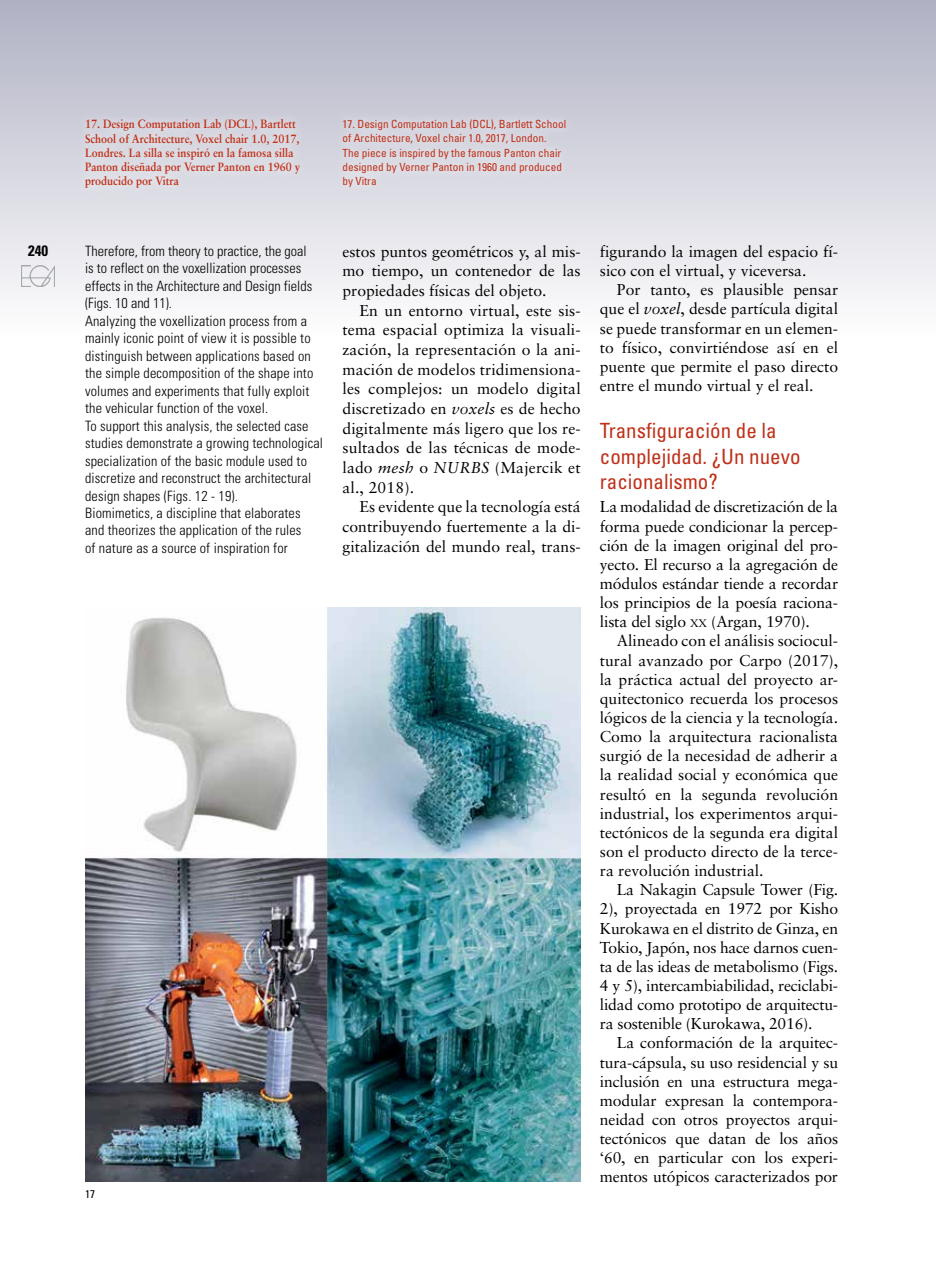
<style>
.page{position:relative;width:936px;height:1276px;background:#fff}
.page>*{position:absolute;margin:0;border:0;box-sizing:border-box;transform-origin:0 0}
.t1{font:condensed 21px/25.5px "Univers";color:#c03019}
.t2{font:15.75px/19.2px "Sabon";color:#000;text-align:justify}
.t3{font:700 condensed 15px "Univers";color:#000}
.t4{font:300 condensed 14.25px/17.4px "Univers";letter-spacing:.01em;color:#000}
.t5{font:700 12px/14.2px "Sabon";color:#c03019;scale:.9 1}
.t6{font:condensed 11.25px/14.2px "Univers";color:#c03019}
.t7{font:condensed 11.25px "Univers";color:#000}
.s1{font-style:italic}
.s2{font-size:10.95px}
</style>
<div class="page">
<div style="left:0;top:0;width:935px;height:335px;background:linear-gradient(to bottom,#b0b0c3,#fdfdfe)"></div>
<div style="left:76px;top:111px;width:232px;height:86px;background:linear-gradient(to right,#dadae3,#d8d8e1)"></div>
<img style="left:85px;top:608px;width:495px;height:573px">
<div style="left:334px;top:110px;width:241px;height:85px;background:linear-gradient(to right,#d9d9e2,#d7d7e1)"></div>
<img style="left:22px;top:265px;width:33px;height:21px">
<p class="t3" style="left:28px;top:242px;width:21px">240</p>
<p class="t5" style="left:85px;top:117px;width:240px;text-indent:166px">), Bartlett School of Architecture, Voxel chair 1.0, 2017, Londres. La silla se inspiró en la famosa silla Panton diseñada por Verner Panton en 1960 y producido por Vitra</p>
<p class="t5" style="left:85px;top:117px;width:168px">17. Design Computation Lab (DCL</p>
<p class="t6" style="left:342px;top:117px;width:225px">17. Design Computation Lab (DCL), Bartlett School of Architecture, Voxel chair 1.0, 2017, London.<br>The piece is inspired by the famous Panton chair designed by Verner Panton in 1960 and produced by Vitra</p>
<p class="t4" style="left:85px;top:242px;width:239px">Therefore, from theory to practice, the goal<br>is to reflect on the voxellization processes effects in the Architecture and Design fields (Figs. 10 and 11).<br>Analyzing the voxellization process from a mainly iconic point of view it is possible to distinguish between applications based on the simple decomposition of the shape into volumes and experiments that fully exploit the vehicular function of the voxel.<br>To support this analysis, the selected case studies demonstrate a growing technological specialization of the basic module used to discretize and reconstruct the architectural design shapes (Figs. 12 - 19).<br>Biomimetics, a discipline that elaborates and theorizes the application of the rules<br>of nature as a source of inspiration for</p>
<p class="t2" style="left:600px;top:241px;width:240px">figurando la imagen del espacio fí&shy;sico con el virtual, y viceversa.</p>
<p class="t2" style="left:342px;top:241px;width:240px;line-height:19.6px">estos puntos geométricos y, al mis&shy;mo tiempo, un contenedor de las propiedades físicas del objeto.</p>
<p class="t2" style="left:342px;top:300px;width:240px;line-height:19.6px;text-indent:17px">En un entorno virtual, este sis&shy;tema espacial optimiza la visuali&shy;zación, la representación o la ani&shy;mación de modelos tridimensiona&shy;les complejos: un modelo digital discretizado en <span class="s1">voxels</span> es de hecho digitalmente más ligero que los re&shy;sultados de las técnicas de mode&shy;lado <span class="s1">mesh</span> o <span class="s1">NURBS</span> (Majercik et al., 2018).</p>
<p class="t2" style="left:342px;top:497px;width:240px;line-height:19.6px;text-indent:17px">Es evidente que la tecnología está contribuyendo fuertemente a la di&shy;gitalización del mundo real, trans-</p>
<p class="t2" style="left:600px;top:280px;width:240px;text-indent:17px">Por tanto, es plausible pensar que el <span class="s1">voxel</span>, desde partícula digital se puede transformar en un elemen&shy;to físico, convirtiéndose así en el puente que permite el paso directo entre el mundo virtual y el real.</p>
<h1 class="t1" style="left:600px;top:417px;width:202px">Transfiguración de la complejidad. ¿Un nuevo racionalismo?</h1>
<p class="t2" style="left:600px;top:497px;width:240px">La modalidad de discretización de la forma puede condicionar la percep&shy;ción de la imagen original del pro&shy;yecto. El recurso a la agregación de módulos estándar tiende a recordar los principios de la poesía raciona&shy;lista del siglo <span class="s2">xx</span> (Argan, 1970).</p>
<p class="t2" style="left:600px;top:631px;width:240px;text-indent:17px">Alineado con el análisis sociocul&shy;tural avanzado por Carpo (2017), la práctica actual del proyecto ar&shy;quitectonico recuerda los procesos lógicos de la ciencia y la tecnología.<br>Como la arquitectura racionalista surgió de la necesidad de adherir a la realidad social y económica que resultó en la segunda revolución industrial, los experimentos arqui&shy;tectónicos de la segunda era digital son el producto directo de la terce&shy;ra revolución industrial.</p>
<p class="t2" style="left:600px;top:880px;width:240px;text-indent:17px">La Nakagin Capsule Tower (Fig.<br>2), proyectada en 1972 por Kisho Kurokawa en el distrito de Ginza, en Tokio, Japón, nos hace darnos cuen&shy;ta de las ideas de metabolismo (Figs.<br>4 y 5), intercambiabilidad, reciclabi&shy;lidad como prototipo de arquitectu&shy;ra sostenible (Kurokawa, 2016).</p>
<p class="t2" style="left:600px;top:1033px;width:240px;text-indent:17px">La conformación de la arquitec&shy;tura-cápsula, su uso residencial y su inclusión en una estructura mega&shy;modular expresan la contempora&shy;neidad con otros proyectos arqui&shy;tectónicos que datan de los años ‘60, en particular con los experi&shy;mentos utópicos caracterizados por</p>
<p class="t7" style="left:85px;top:1186px;width:11px">17</p>
</div>
